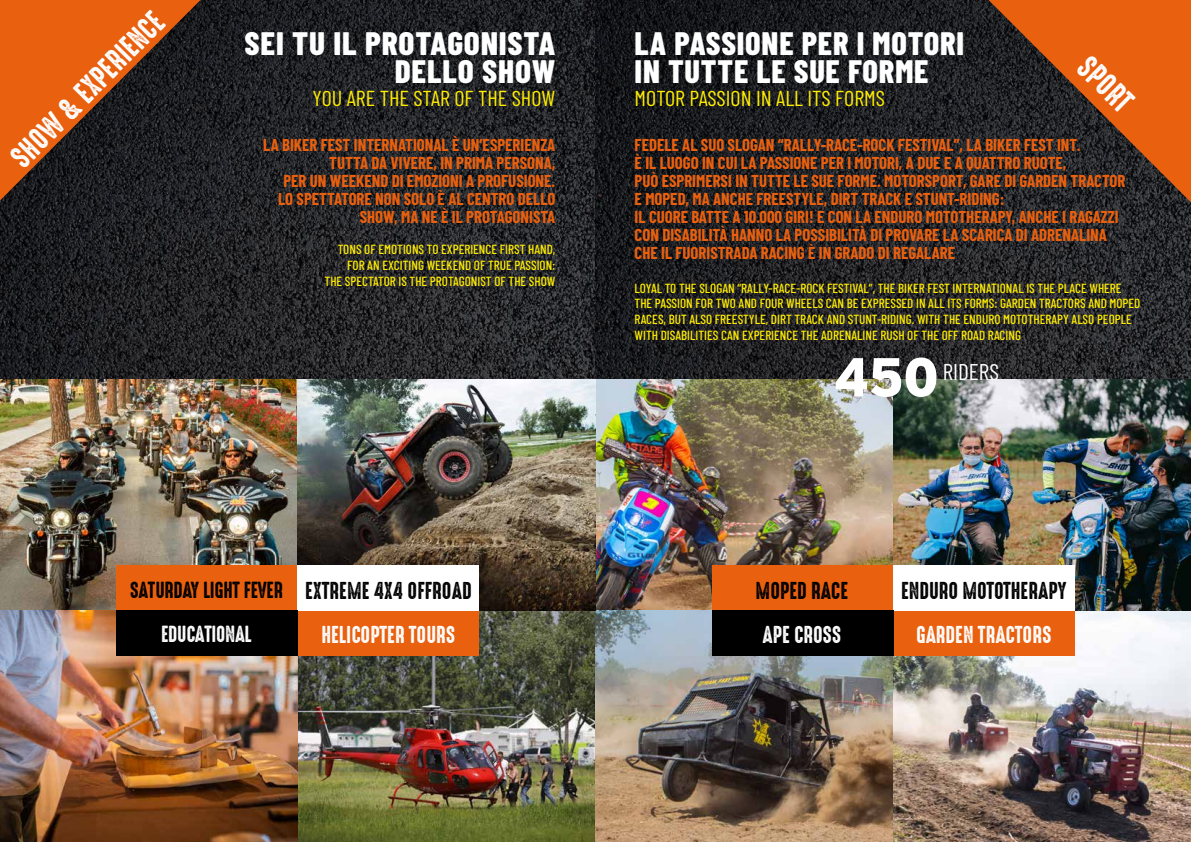
<style>
.page{position:relative;width:1191px;height:842px;background:#fff}
.page>*{position:absolute;margin:0;border:0;box-sizing:border-box;transform-origin:0 0}
.t1{font:900 54.6px "Interstate Mono";color:#fff}
.t2{font:800 32.4px/28.8px "Barlow Condensed";letter-spacing:.025em;color:#fff}
.t3{font:30px "High Voltage Rough";color:#fff}
.t4{font:29px "High Voltage Rough";color:#fff}
.t5{font:22.7px "Barlow Condensed";color:#fff}
.t6{font:22px "High Voltage Rough";color:#000}
.t7{font:22px "High Voltage Rough";color:#fff}
.t8{font:21.6px "Barlow Condensed";color:#ffed00}
.t9{font:21px "High Voltage Rough";letter-spacing:-.01em;color:#000}
.t10{font:21px "High Voltage Rough";letter-spacing:-.01em;color:#fff}
.t11{font:700 16.8px/18px "Barlow Condensed";color:#e9600f}
.t12{font:500 13.2px/15.6px "Barlow Condensed";color:#ffed00}
</style>
<div class="page">
<svg style="left:0;top:0;width:1191px;height:380px;background:#212225"></svg>
<svg style="left:0;top:0;width:200px;height:200px;background:#863f16"></svg>
<svg style="left:988px;top:0;width:203px;height:202px;background:#85421b"></svg>
<img style="left:0;top:380px;width:298px;height:462px">
<img style="left:595px;top:380px;width:298px;height:231px">
<img style="left:298px;top:611px;width:297px;height:231px">
<img style="left:595px;top:611px;width:298px;height:231px">
<img style="left:893px;top:611px;width:298px;height:231px">
<img style="left:298px;top:380px;width:297px;height:231px">
<img style="left:893px;top:380px;width:298px;height:231px">
<div style="left:116px;top:566px;width:182px;height:45px;background:#e9600f"></div>
<div style="left:711px;top:566px;width:182px;height:45px;background:#e9600f"></div>
<div style="left:298px;top:611px;width:181px;height:45px;background:#e9600f"></div>
<div style="left:893px;top:611px;width:181px;height:45px;background:#e9600f"></div>
<div style="left:298px;top:566px;width:181px;height:45px;background:#fff"></div>
<div style="left:893px;top:566px;width:181px;height:45px;background:#fff"></div>
<div style="left:116px;top:611px;width:182px;height:45px;background:#000"></div>
<div style="left:711px;top:611px;width:182px;height:45px;background:#000"></div>
<h3 class="t4" style="left:5px;top:152px;width:206px;rotate:-46deg">SHOW &amp; EXPERIENCE</h3>
<h2 class="t2" style="left:245px;top:27px;width:312px;text-align:right">SEI TU IL PROTAGONISTA<br>DELLO SHOW</h2>
<p class="t8" style="left:312px;top:83px;width:244px">YOU ARE THE STAR OF THE SHOW</p>
<p class="t11" style="left:263px;top:135px;width:294px;text-align:right">LA BIKER FEST INTERNATIONAL È UN’ESPERIENZA TUTTA DA VIVERE, IN PRIMA PERSONA,<br>PER UN WEEKEND DI EMOZIONI A PROFUSIONE.<br>LO SPETTATORE NON SOLO È AL CENTRO DELLO SHOW, MA NE È IL PROTAGONISTA</p>
<p class="t12" style="left:324px;top:241px;width:232px;text-align:right">TONS OF EMOTIONS TO EXPERIENCE FIRST HAND,<br>FOR AN EXCITING WEEKEND OF TRUE PASSION:<br>THE SPECTATOR IS THE PROTAGONIST OF THE SHOW</p>
<h2 class="t2" style="left:634px;top:27px;width:331px">LA PASSIONE PER I MOTORI<br>IN TUTTE LE SUE FORME</h2>
<p class="t8" style="left:634px;top:83px;width:252px">MOTOR PASSION IN ALL ITS FORMS</p>
<h3 class="t3" style="left:1094px;top:50px;width:65px;rotate:45deg">SPORT</h3>
<p class="t11" style="left:634px;top:135px;width:492px">FEDELE AL SUO SLOGAN “RALLY-RACE-ROCK FESTIVAL”, LA BIKER FEST INT.<br>È IL LUOGO IN CUI LA PASSIONE PER I MOTORI, A DUE E A QUATTRO RUOTE,<br>PUÒ ESPRIMERSI IN TUTTE LE SUE FORME. MOTORSPORT, GARE DI GARDEN TRACTOR E MOPED, MA ANCHE FREESTYLE, DIRT TRACK E STUNT-RIDING:<br>IL CUORE BATTE A 10.000 GIRI! E CON LA ENDURO MOTOTHERAPY, ANCHE I RAGAZZI CON DISABILITÀ HANNO LA POSSIBILITÀ DI PROVARE LA SCARICA DI ADRENALINA CHE IL FUORISTRADA RACING È IN GRADO DI REGALARE</p>
<p class="t12" style="left:634px;top:279px;width:507px">LOYAL TO THE SLOGAN “RALLY-RACE-ROCK FESTIVAL”, THE BIKER FEST INTERNATIONAL IS THE PLACE WHERE THE PASSION FOR TWO AND FOUR WHEELS CAN BE EXPRESSED IN ALL ITS FORMS: GARDEN TRACTORS AND MOPED RACES, BUT ALSO FREESTYLE, DIRT TRACK AND STUNT-RIDING. WITH THE ENDURO MOTOTHERAPY ALSO PEOPLE WITH DISABILITIES CAN EXPERIENCE THE ADRENALINE RUSH OF THE OFF ROAD RACING</p>
<h1 class="t1" style="left:834px;top:346px;width:106px">450</h1>
<h3 class="t5" style="left:942px;top:356px;width:58px">RIDERS</h3>
<p class="t9" style="left:130px;top:578px;width:155px">SATURDAY LIGHT FEVER</p>
<h3 class="t6" style="left:755px;top:578px;width:94px">MOPED RACE</h3>
<h3 class="t7" style="left:321px;top:623px;width:135px">HELICOPTER TOURS</h3>
<h3 class="t7" style="left:916px;top:623px;width:137px">GARDEN TRACTORS</h3>
<h3 class="t6" style="left:305px;top:578px;width:168px">EXTREME 4X4 OFFROAD</h3>
<h3 class="t6" style="left:901px;top:578px;width:167px">ENDURO MOTOTHERAPY</h3>
<p class="t10" style="left:161px;top:623px;width:92px">EDUCATIONAL</p>
<h3 class="t7" style="left:762px;top:623px;width:80px">APE CROSS</h3>
</div>
